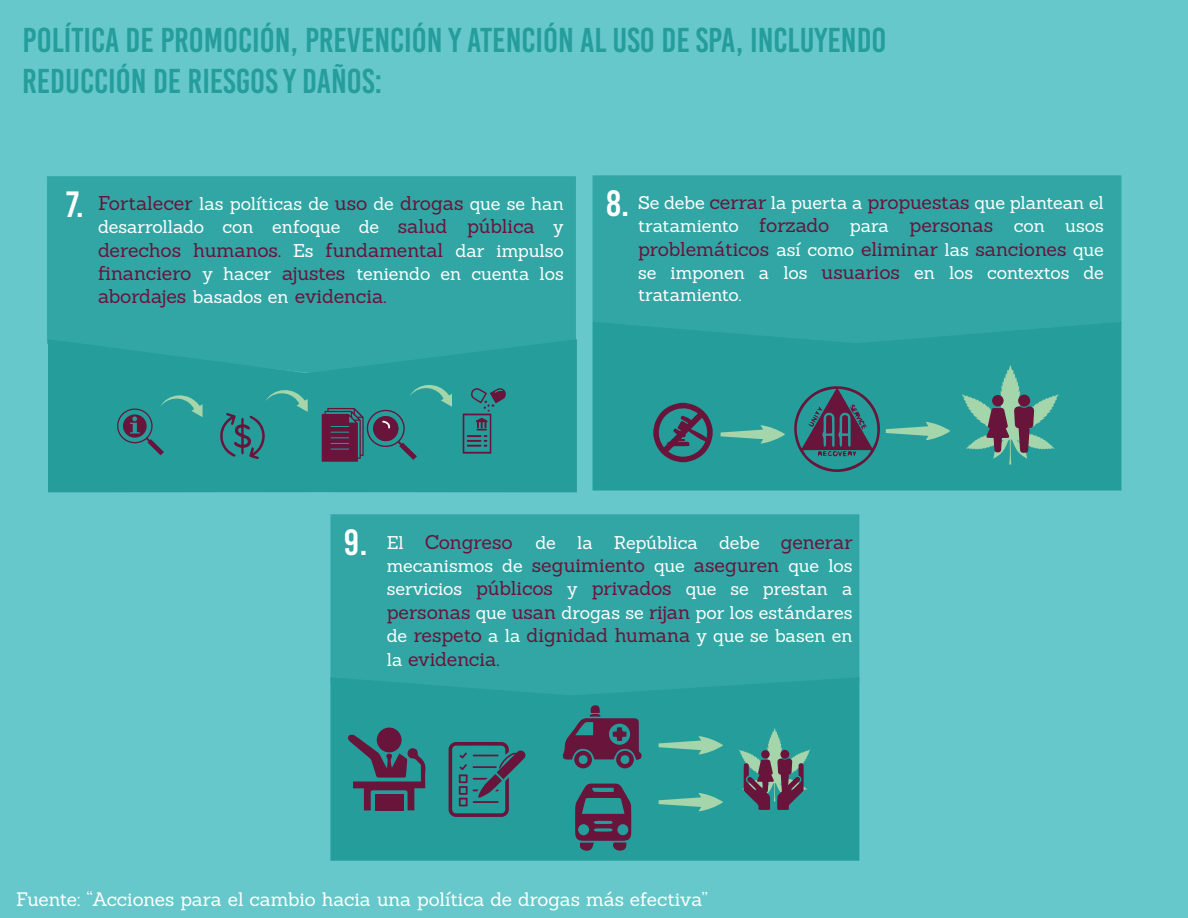
<style>
.page{position:relative;width:1188px;height:918px;background:#66c8cb}
.page>*{position:absolute;margin:0;border:0;box-sizing:border-box;transform-origin:0 0}
.t1{font:34.5px/41.4px "Bebas Kai";color:#259d9a}
.t2{font:19.5px/23.4px "Sanchez";letter-spacing:-.005em;color:#68143b}
.t3{font:19.05px "Sanchez";letter-spacing:-.005em;color:#fff}
.t4{font:18px/23.4px "Sanchez";letter-spacing:-.005em;color:#fff;text-align:right}
.s1{font-family:"Bebas Kai";font-size:36.6px}
.s2{font-size:19.5px;color:#68143b}
.s3{font-size:18px;color:#fff}
</style>
<div class="page">
<div style="left:48px;top:339px;width:529px;height:153px;background:#259d9a"></div>
<svg style="left:47px;top:176px;width:529px;height:197px;background:#30a5a3"></svg>
<svg style="left:463px;top:387px;width:44px;height:67px;background:#328085"></svg>
<svg style="left:115px;top:391px;width:88px;height:64px;background:#309090"></svg>
<svg style="left:218px;top:385px;width:90px;height:74px;background:#2e9392"></svg>
<svg style="left:322px;top:380px;width:130px;height:82px;background:#377d83"></svg>
<div style="left:593px;top:348px;width:528px;height:143px;background:#259d9a"></div>
<svg style="left:593px;top:175px;width:528px;height:173px;background:#30a5a3"></svg>
<svg style="left:794px;top:386px;width:86px;height:86px;background:#3e6875"></svg>
<svg style="left:962px;top:365px;width:97px;height:100px;background:#4d9790"></svg>
<div style="left:1018px;top:395px;width:12px;height:12px;background:#68143b;border-radius:50%"></div>
<svg style="left:721px;top:425px;width:64px;height:19px"></svg>
<svg style="left:886px;top:422px;width:64px;height:18px"></svg>
<div style="left:330px;top:710px;width:529px;height:151px;background:#259d9a"></div>
<svg style="left:330px;top:514px;width:529px;height:196px;background:#30a5a2"></svg>
<svg style="left:348px;top:735px;width:78px;height:75px;background:#3f6674"></svg>
<div style="left:375px;top:794px;width:29px;height:16px;background:#68143b"></div>
<div style="left:377px;top:728px;width:25px;height:24px;background:#68143b;border-radius:50%"></div>
<svg style="left:449px;top:719px;width:76px;height:98px;background:#337e84"></svg>
<svg style="left:575px;top:784px;width:56px;height:67px;background:#4a5064"></svg>
<svg style="left:562px;top:705px;width:80px;height:63px;background:#465769"></svg>
<svg style="left:739px;top:728px;width:71px;height:82px;background:#517b7e"></svg>
<svg style="left:659px;top:736px;width:64px;height:18px"></svg>
<svg style="left:659px;top:793px;width:64px;height:18px"></svg>
<svg style="left:653px;top:403px;width:60px;height:59px;background:#406372"></svg>
<h1 class="t1" style="left:22px;top:19px;width:866px">POLÍTICA DE PROMOCIÓN, PREVENCIÓN Y ATENCIÓN AL USO DE SPA, INCLUYENDO<br>REDUCCIÓN DE RIESGOS Y DAÑOS:</h1>
<p class="t4" style="left:66px;top:191px;width:499px"><span class="s1">7.</span> <span class="s2">Fortalecer</span> las políticas de <span class="s2">uso</span> de <span class="s2">drogas</span> que se han desarrollado con enfoque de <span class="s2">salud pública</span> y</p>
<p class="t2" style="left:98px;top:238px;width:467px">derechos humanos. <span class="s3">Es</span> fundamental <span class="s3">dar impulso</span></p>
<p class="t4" style="left:98px;top:262px;width:467px"><span class="s2">financiero</span> y hacer <span class="s2">ajustes</span> teniendo en cuenta los</p>
<p class="t2" style="left:98px;top:284px;width:290px">abordajes <span class="s3">basados en</span> evidencia.</p>
<p class="t4" style="left:606px;top:191px;width:499px"><span class="s1">8.</span> Se debe <span class="s2">cerrar</span> la puerta a <span class="s2">propuestas</span> que plantean el tratamiento <span class="s2">forzado</span> para <span class="s2">personas</span> con usos</p>
<p class="t2" style="left:638px;top:237px;width:467px">problemáticos <span class="s3">así como</span> eliminar <span class="s3">las</span> sanciones <span class="s3">que</span></p>
<p class="t4" style="left:638px;top:262px;width:467px;line-height:21.6px;text-align:left">se imponen a los <span class="s2">usuarios</span> en los contextos de tratamiento.</p>
<p class="t4" style="left:387px;top:530px;width:467px;text-align:justify;text-indent:-43px"><span class="s1">9.</span> El <span class="s2">Congreso</span> de la República debe <span class="s2">generar </span>mecanismos de <span class="s2">seguimiento</span> que <span class="s2">aseguren</span> que los servicios <span class="s2">públicos</span> y <span class="s2">privados</span> que se prestan a <span class="s2">personas</span> que <span class="s2">usan</span> drogas se <span class="s2">rijan</span> por los estándares</p>
<p class="t2" style="left:387px;top:623px;width:467px"><span class="s3">de</span> respeto <span class="s3">a la</span> dignidad humana <span class="s3">y que se basen en la</span> evidencia.</p>
<p class="t3" style="left:16px;top:886px;width:693px">Fuente: “Acciones para el cambio hacia una política de drogas más efectiva”</p>
</div>
